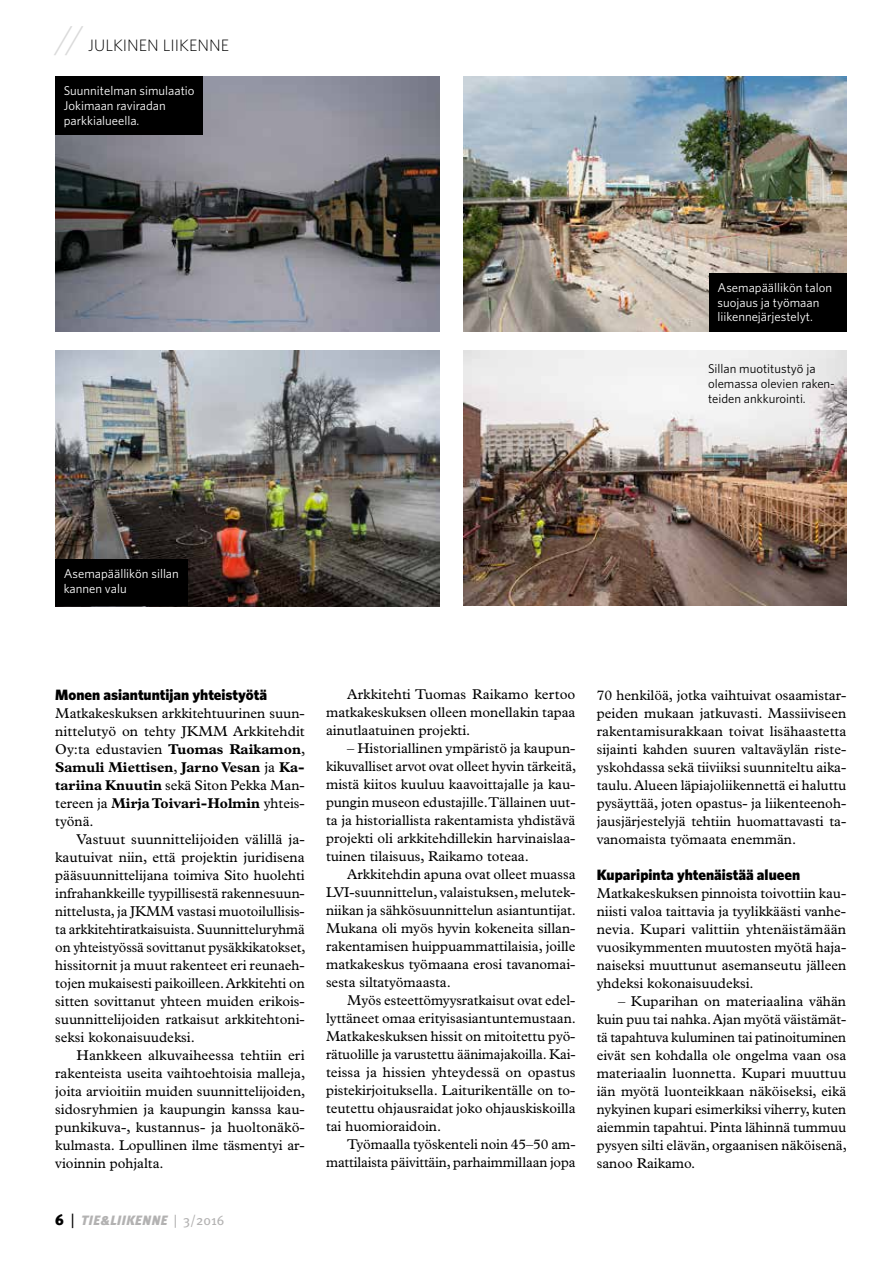
<style>
.page{position:relative;width:893px;height:1263px;background:#fff}
.page>*{position:absolute;margin:0;border:0;box-sizing:border-box;transform-origin:0 0}
.t1{font:300 16.5px "Whitney";color:#000}
.t2{font:900 15px "Whitney";color:#000}
.t3{font:14.25px/18px "Plantin";color:#000;text-align:justify}
.t4{font:italic 900 13.5px "Meta Plus";color:#b3b2b2}
.t5{font:12.75px/15px "Whitney";color:#fff}
.t6{font:12.75px/15px "Whitney";color:#000}
.s1{font-size:36px;color:#dadada}
.s2{font-weight:700}
.s3{font-family:"Meta";font-style:normal;font-size:15px;color:#000}
.s4{font-family:"Meta";font-weight:400;font-style:normal;font-size:15px;color:#000}
.s5{font-family:"Meta";font-weight:400;font-style:normal}
</style>
<div class="page">
<img style="left:55px;top:77px;width:385px;height:254px">
<img style="left:463px;top:77px;width:383px;height:254px">
<img style="left:463px;top:351px;width:383px;height:255px">
<img style="left:55px;top:351px;width:385px;height:256px">
<div style="left:55px;top:77px;width:148px;height:58px;background:#000"></div>
<div style="left:709px;top:273px;width:137px;height:58px;background:#000"></div>
<div style="left:55px;top:559px;width:133px;height:47px;background:#000"></div>
<p class="t1" style="left:55px;top:36px;width:175px"><span class="s1">//</span> JULKINEN LIIKENNE</p>
<p class="t5" style="left:64px;top:83px;width:132px">Suunnitelman simulaatio<br>Jokimaan raviradan parkkialueella.</p>
<p class="t5" style="left:718px;top:279px;width:116px">Asemapäällikön talon suojaus ja työmaan liikennejärjestelyt.</p>
<p class="t6" style="left:708px;top:360px;width:128px">Sillan muotitustyö ja olemassa olevien raken&shy;teiden ankkurointi.</p>
<p class="t5" style="left:64px;top:566px;width:117px">Asemapäällikön sillan kannen valu</p>
<p class="t2" style="left:55px;top:685px;width:213px">Monen asiantuntijan yhteistyötä</p>
<p class="t3" style="left:55px;top:704px;width:252px">Matkakeskuksen arkkitehtuurinen suun&shy;nittelutyö on tehty JKMM Arkkitehdit Oy:ta edustavien <span class="s2">Tuomas Raikamon</span>, <span class="s2">Samuli Miettisen</span>, <span class="s2">Jarno Vesan</span> ja <span class="s2">Ka&shy;tariina Knuutin</span> sekä Siton Pekka Man&shy;tereen ja <span class="s2">Mirja Toivari-Holmin</span> yhteis&shy;työnä.</p>
<p class="t3" style="left:55px;top:830px;width:252px;text-indent:21px">Vastuut suunnittelijoiden välillä ja&shy;kautuivat niin, että projektin juridisena pääsuunnittelijana toimiva Sito huolehti infrahankkeille tyypillisestä rakennesuun&shy;nittelusta, ja JKMM vastasi muotoilullisis&shy;ta arkkitehtiratkaisuista. Suunnitteluryhmä on yhteistyössä sovittanut pysäkkikatokset, hissitornit ja muut rakenteet eri reunaeh&shy;tojen mukaisesti paikoilleen. Arkkitehti on sitten sovittanut yhteen muiden erikois&shy;suunnittelijoiden ratkaisut arkkitehtoni&shy;seksi kokonaisuudeksi.</p>
<p class="t3" style="left:55px;top:1046px;width:252px;text-indent:21px">Hankkeen alkuvaiheessa tehtiin eri rakenteista useita vaihtoehtoisia malleja, joita arvioitiin muiden suunnittelijoiden, sidosryhmien ja kaupungin kanssa kau&shy;punkikuva-, kustannus- ja huoltonäkö&shy;kulmasta. Lopullinen ilme täsmentyi ar&shy;vioinnin pohjalta.</p>
<p class="t4" style="left:55px;top:1212px;width:171px"><span class="s3">6</span> <span class="s4">|</span> TIE&amp;LIIKENNE <span class="s5">| 3/2016</span></p>
<p class="t3" style="left:326px;top:685px;width:251px;text-indent:21px">Arkkitehti Tuomas Raikamo kertoo matkakeskuksen olleen monellakin tapaa ainutlaatuinen projekti.</p>
<p class="t3" style="left:326px;top:739px;width:252px;text-indent:21px">– Historiallinen ympäristö ja kaupun&shy;kikuvalliset arvot ovat olleet hyvin tärkeitä, mistä kiitos kuuluu kaavoittajalle ja kau&shy;pungin museon edustajille. Tällainen uut&shy;ta ja historiallista rakentamista yhdistävä projekti oli arkkitehdillekin harvinaislaa&shy;tuinen tilaisuus, Raikamo toteaa.</p>
<p class="t3" style="left:326px;top:865px;width:252px;text-indent:21px">Arkkitehdin apuna ovat olleet muassa LVI-suunnittelun, valaistuksen, melutek&shy;niikan ja sähkösuunnittelun asiantuntijat.<br>Mukana oli myös hyvin kokeneita sillan&shy;rakentamisen huippuammattilaisia, joille matkakeskus työmaana erosi tavanomai&shy;sesta siltatyömaasta.</p>
<p class="t3" style="left:326px;top:991px;width:252px;text-indent:21px">Myös esteettömyysratkaisut ovat edel&shy;lyttäneet omaa erityisasiantuntemustaan.<br>Matkakeskuksen hissit on mitoitettu pyö&shy;rätuolille ja varustettu äänimajakoilla. Kai&shy;teissa ja hissien yhteydessä on opastus pistekirjoituksella. Laiturikentälle on to&shy;teutettu ohjausraidat joko ohjauskiskoilla tai huomioraidoin.</p>
<p class="t3" style="left:326px;top:1135px;width:251px;text-align:right">Työmaalla työskenteli noin 45–50 am&shy;mattilaista päivittäin, parhaimmillaan jopa</p>
<p class="t3" style="left:597px;top:686px;width:251px">70 henkilöä, jotka vaihtuivat osaamistar&shy;peiden mukaan jatkuvasti. Massiiviseen rakentamisurakkaan toivat lisähaastetta sijainti kahden suuren valtaväylän riste&shy;yskohdassa sekä tiiviiksi suunniteltu aika&shy;taulu. Alueen läpiajoliikennettä ei haluttu pysäyttää, joten opastus- ja liikenteenoh&shy;jausjärjestelyjä tehtiin huomattavasti ta&shy;vanomaista työmaata enemmän.</p>
<p class="t2" style="left:597px;top:865px;width:205px">Kuparipinta yhtenäistää alueen</p>
<p class="t3" style="left:597px;top:884px;width:251px">Matkakeskuksen pinnoista toivottiin kau&shy;niisti valoa taittavia ja tyylikkäästi vanhe&shy;nevia. Kupari valittiin yhtenäistämään vuosikymmenten muutosten myötä haja&shy;naiseksi muuttunut asemanseutu jälleen yhdeksi kokonaisuudeksi.</p>
<p class="t3" style="left:597px;top:992px;width:252px;text-indent:21px">– Kuparihan on materiaalina vähän kuin puu tai nahka. Ajan myötä väistämät&shy;tä tapahtuva kuluminen tai patinoituminen eivät sen kohdalla ole ongelma vaan osa materiaalin luonnetta. Kupari muuttuu iän myötä luonteikkaan näköiseksi, eikä nykyinen kupari esimerkiksi viherry, kuten aiemmin tapahtui. Pinta lähinnä tummuu pysyen silti elävän, orgaanisen näköisenä, sanoo Raikamo.</p>
</div>
